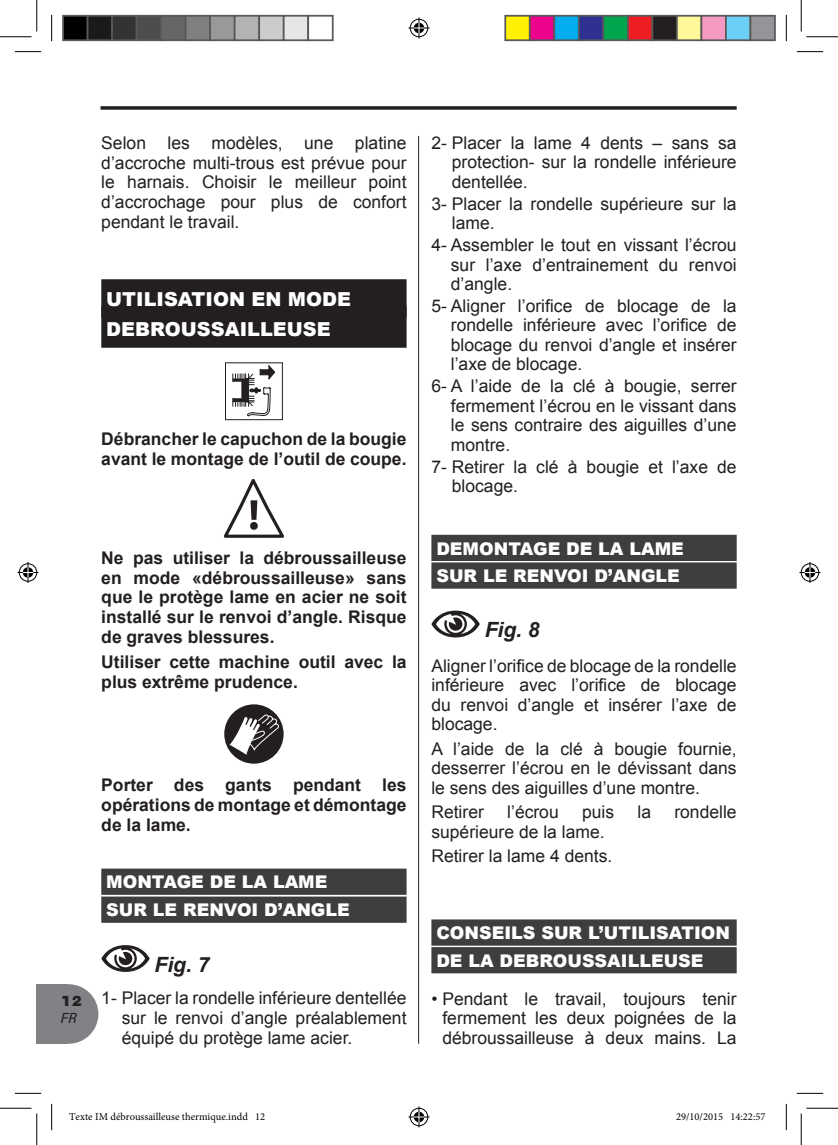
<style>
.page{position:relative;width:838px;height:1145px;background:#fff}
.page>*{position:absolute;margin:0;border:0;box-sizing:border-box;transform-origin:0 0}
.t1{font:italic 700 21px "Arial";color:#231f20}
.t2{font:900 19.25px/29.4px "Arial";color:#fff}
.t3{font:17.5px/19.4px "Arial";color:#231f20;text-align:justify}
.t4{font:700 17.5px/19.8px "Arial";color:#231f20}
.t5{font:900 17.5px/27.7px "Arial";color:#fff}
.t6{font:800 14px "Clemente P Daq";color:#231f20}
.t7{font:italic 14px "Clemente P Dah";color:#231f20}
.t8{font:10.5px "Minion Pro";color:#000}
</style>
<div class="page">
<svg style="left:100px;top:106px;width:636px;height:4px;background:#3e3a3b"></svg>
<div style="left:37px;top:984px;width:31px;height:60px;background:#808285"></div>
<div style="left:39px;top:984px;width:59px;height:60px;background:#808285;border-radius:50%"></div>
<hr style="left:418px;top:136px;width:1px;height:908px;background:#231f20">
<div style="left:101px;top:279px;width:305px;height:39px;background:#231f20"></div>
<div style="left:101px;top:306px;width:305px;height:42px;background:#231f20"></div>
<div style="left:101px;top:869px;width:305px;height:26px;background:#3e3e3f"></div>
<div style="left:101px;top:897px;width:305px;height:26px;background:#3e3e3f"></div>
<div style="left:225px;top:362px;width:58px;height:58px;border:1px solid #231f20"></div>
<svg style="left:232px;top:365px;width:43px;height:52px"></svg>
<svg style="left:223px;top:478px;width:61px;height:60px"></svg>
<div style="left:224px;top:704px;width:59px;height:60px;background:#231f20;border-radius:50%"></div>
<svg style="left:229px;top:714px;width:52px;height:41px"></svg>
<svg style="left:101px;top:945px;width:49px;height:27px"></svg>
<div style="left:431px;top:535px;width:305px;height:26px;background:#3e3e3f"></div>
<div style="left:431px;top:562px;width:305px;height:27px;background:#3e3e3f"></div>
<div style="left:431px;top:919px;width:305px;height:27px;background:#3e3e3f"></div>
<div style="left:431px;top:947px;width:305px;height:26px;background:#3e3e3f"></div>
<svg style="left:431px;top:611px;width:49px;height:26px"></svg>
<svg style="left:15px;top:51px;width:26px;height:1px"></svg>
<svg style="left:796px;top:51px;width:27px;height:1px"></svg>
<svg style="left:15px;top:1093px;width:26px;height:1px"></svg>
<svg style="left:796px;top:1093px;width:27px;height:1px"></svg>
<svg style="left:51px;top:15px;width:1px;height:26px"></svg>
<svg style="left:51px;top:1104px;width:1px;height:26px"></svg>
<svg style="left:786px;top:15px;width:1px;height:26px"></svg>
<svg style="left:786px;top:1104px;width:1px;height:26px"></svg>
<hr style="left:0;top:36px;width:32px;height:1px;background:#000">
<hr style="left:806px;top:36px;width:31px;height:1px;background:#000">
<hr style="left:0;top:1108px;width:32px;height:1px;background:#000">
<hr style="left:806px;top:1108px;width:31px;height:1px;background:#000">
<hr style="left:36px;top:0;width:1px;height:31px;background:#000">
<hr style="left:36px;top:1113px;width:1px;height:32px;background:#000">
<hr style="left:800px;top:0;width:1px;height:31px;background:#000">
<hr style="left:800px;top:1113px;width:1px;height:32px;background:#000">
<svg style="left:408px;top:18px;width:21px;height:21px"></svg>
<svg style="left:408px;top:1106px;width:21px;height:21px"></svg>
<svg style="left:18px;top:562px;width:21px;height:21px"></svg>
<svg style="left:799px;top:562px;width:21px;height:21px"></svg>
<div style="left:63px;top:16px;width:25px;height:24px;background:#000"></div>
<div style="left:62px;top:15px;width:26px;height:26px;border:2px solid #595959"></div>
<div style="left:88px;top:16px;width:24px;height:24px;background:#1a1a1a"></div>
<div style="left:87px;top:15px;width:26px;height:26px;border:2px solid #595959"></div>
<div style="left:112px;top:16px;width:25px;height:24px;background:#333"></div>
<div style="left:111px;top:15px;width:26px;height:26px;border:2px solid #595959"></div>
<div style="left:137px;top:16px;width:24px;height:24px;background:#4d4d4d"></div>
<div style="left:136px;top:15px;width:26px;height:26px;border:2px solid #595959"></div>
<div style="left:161px;top:16px;width:25px;height:24px;background:#666"></div>
<div style="left:160px;top:15px;width:26px;height:26px;border:2px solid #595959"></div>
<div style="left:186px;top:16px;width:24px;height:24px;background:#808080"></div>
<div style="left:185px;top:15px;width:26px;height:26px;border:2px solid #595959"></div>
<div style="left:210px;top:16px;width:25px;height:24px;background:#999"></div>
<div style="left:209px;top:15px;width:26px;height:26px;border:2px solid #595959"></div>
<div style="left:235px;top:16px;width:24px;height:24px;background:#b3b3b3"></div>
<div style="left:234px;top:15px;width:26px;height:26px;border:2px solid #595959"></div>
<div style="left:259px;top:16px;width:25px;height:24px;background:#ccc"></div>
<div style="left:258px;top:15px;width:26px;height:26px;border:2px solid #595959"></div>
<div style="left:284px;top:16px;width:24px;height:24px;background:#e6e6e6"></div>
<div style="left:283px;top:15px;width:26px;height:26px;border:2px solid #595959"></div>
<div style="left:307px;top:15px;width:26px;height:26px;border:2px solid #595959"></div>
<div style="left:505px;top:16px;width:24px;height:24px;background:#fff101"></div>
<div style="left:504px;top:15px;width:26px;height:26px;border:2px solid #595959"></div>
<div style="left:529px;top:16px;width:25px;height:24px;background:#ed028c"></div>
<div style="left:529px;top:15px;width:26px;height:26px;border:2px solid #595959"></div>
<div style="left:554px;top:16px;width:24px;height:24px;background:#00aeef"></div>
<div style="left:553px;top:15px;width:26px;height:26px;border:2px solid #595959"></div>
<div style="left:578px;top:16px;width:25px;height:24px;background:#2e3092"></div>
<div style="left:578px;top:15px;width:26px;height:26px;border:2px solid #595959"></div>
<div style="left:603px;top:16px;width:24px;height:24px;background:#00a54f"></div>
<div style="left:602px;top:15px;width:26px;height:26px;border:2px solid #595959"></div>
<div style="left:627px;top:16px;width:25px;height:24px;background:#ee1d23"></div>
<div style="left:627px;top:15px;width:26px;height:26px;border:2px solid #595959"></div>
<div style="left:652px;top:16px;width:24px;height:24px;background:#231f20"></div>
<div style="left:651px;top:15px;width:26px;height:26px;border:2px solid #595959"></div>
<div style="left:676px;top:16px;width:25px;height:24px;background:#fff79a"></div>
<div style="left:676px;top:15px;width:26px;height:26px;border:2px solid #595959"></div>
<div style="left:701px;top:16px;width:24px;height:24px;background:#f499c2"></div>
<div style="left:700px;top:15px;width:26px;height:26px;border:2px solid #595959"></div>
<div style="left:725px;top:16px;width:25px;height:24px;background:#6bcff6"></div>
<div style="left:725px;top:15px;width:26px;height:26px;border:2px solid #595959"></div>
<div style="left:750px;top:16px;width:24px;height:24px;background:#939598"></div>
<div style="left:749px;top:15px;width:26px;height:26px;border:2px solid #595959"></div>
<p class="t3" style="left:101px;top:133px;width:307px">Selon les modèles, une platine d’accroche multi-trous est prévue pour le harnais. Choisir le meilleur point d’accrochage pour plus de confort pendant le travail.</p>
<p class="t2" style="left:106px;top:284px;width:246px">UTILISATION EN MODE<br>DEBROUSSAILLEUSE</p>
<p class="t4" style="left:101px;top:429px;width:307px">Débrancher le capuchon de la bougie avant le montage de l’outil de coupe.</p>
<p class="t4" style="left:101px;top:548px;width:307px;text-align:justify">Ne pas utiliser la débroussailleuse en mode «débroussailleuse» sans que le protège lame en acier ne soit installé sur le renvoi d’angle. Risque de graves blessures.</p>
<p class="t4" style="left:101px;top:652px;width:307px">Utiliser cette machine outil avec la plus extrême prudence.</p>
<p class="t6" style="left:61px;top:993px;width:23px">12</p>
<p class="t7" style="left:61px;top:1010px;width:17px">FR</p>
<p class="t4" style="left:101px;top:776px;width:307px;text-align:justify">Porter des gants pendant les opérations de montage et démontage de la lame.</p>
<p class="t5" style="left:106px;top:868px;width:245px">MONTAGE DE LA LAME<br>SUR LE RENVOI D’ANGLE</p>
<p class="t1" style="left:155px;top:951px;width:56px">Fig. 7</p>
<p class="t3" style="left:122px;top:988px;width:286px;text-indent:-20px">1- Placer la rondelle inférieure dentellée sur le renvoi d’angle préalablement équipé du protège lame acier.</p>
<p class="t3" style="left:452px;top:133px;width:286px;text-indent:-20px">2- Placer la lame 4 dents – sans sa protection- sur la rondelle inférieure dentellée.</p>
<p class="t3" style="left:452px;top:194px;width:286px;text-indent:-20px">3- Placer la rondelle supérieure sur la lame.</p>
<p class="t3" style="left:451px;top:235px;width:287px;text-indent:-19px">4- Assembler le tout en vissant l’écrou sur l’axe d’entrainement du renvoi d’angle.</p>
<p class="t3" style="left:451px;top:296px;width:287px;text-indent:-19px">5- Aligner l’orifice de blocage de la rondelle inférieure avec l’orifice de blocage du renvoi d’angle et insérer l’axe de blocage.</p>
<p class="t3" style="left:451px;top:377px;width:287px;text-indent:-19px">6- A l’aide de la clé à bougie, serrer fermement l’écrou en le vissant dans le sens contraire des aiguilles d’une montre.</p>
<p class="t3" style="left:452px;top:457px;width:286px;text-indent:-20px">7- Retirer la clé à bougie et l’axe de blocage.</p>
<p class="t5" style="left:436px;top:534px;width:249px">DEMONTAGE DE LA LAME<br>SUR LE RENVOI D’ANGLE</p>
<p class="t1" style="left:484px;top:616px;width:56px">Fig. 8</p>
<p class="t3" style="left:431px;top:656px;width:307px">Aligner l’orifice de blocage de la rondelle inférieure avec l’orifice de blocage du renvoi d’angle et insérer l’axe de blocage.</p>
<p class="t3" style="left:431px;top:739px;width:307px">A l’aide de la clé à bougie fournie, desserrer l’écrou en le dévissant dans le sens des aiguilles d’une montre.</p>
<p class="t3" style="left:431px;top:802px;width:54px">Retirer</p>
<p class="t3" style="left:507px;top:802px;width:53px">l’écrou</p>
<p class="t3" style="left:582px;top:802px;width:34px">puis</p>
<p class="t3" style="left:637px;top:802px;width:15px">la</p>
<p class="t3" style="left:674px;top:802px;width:64px">rondelle</p>
<p class="t3" style="left:431px;top:819px;width:182px;line-height:24.5px">supérieure de la lame.<br>Retirer la lame 4 dents.</p>
<p class="t5" style="left:436px;top:919px;width:295px">CONSEILS SUR L’UTILISATION<br>DE LA DEBROUSSAILLEUSE</p>
<p class="t3" style="left:442px;top:989px;width:296px;text-indent:-11px">• Pendant le travail, toujours tenir fermement les deux poignées de la débroussailleuse à deux mains. La</p>
<p class="t8" style="left:69px;top:1109px;width:197px">Texte IM débroussailleuse thermique.indd 12</p>
<p class="t8" style="left:676px;top:1109px;width:91px">29/10/2015 14:22:57</p>
</div>
